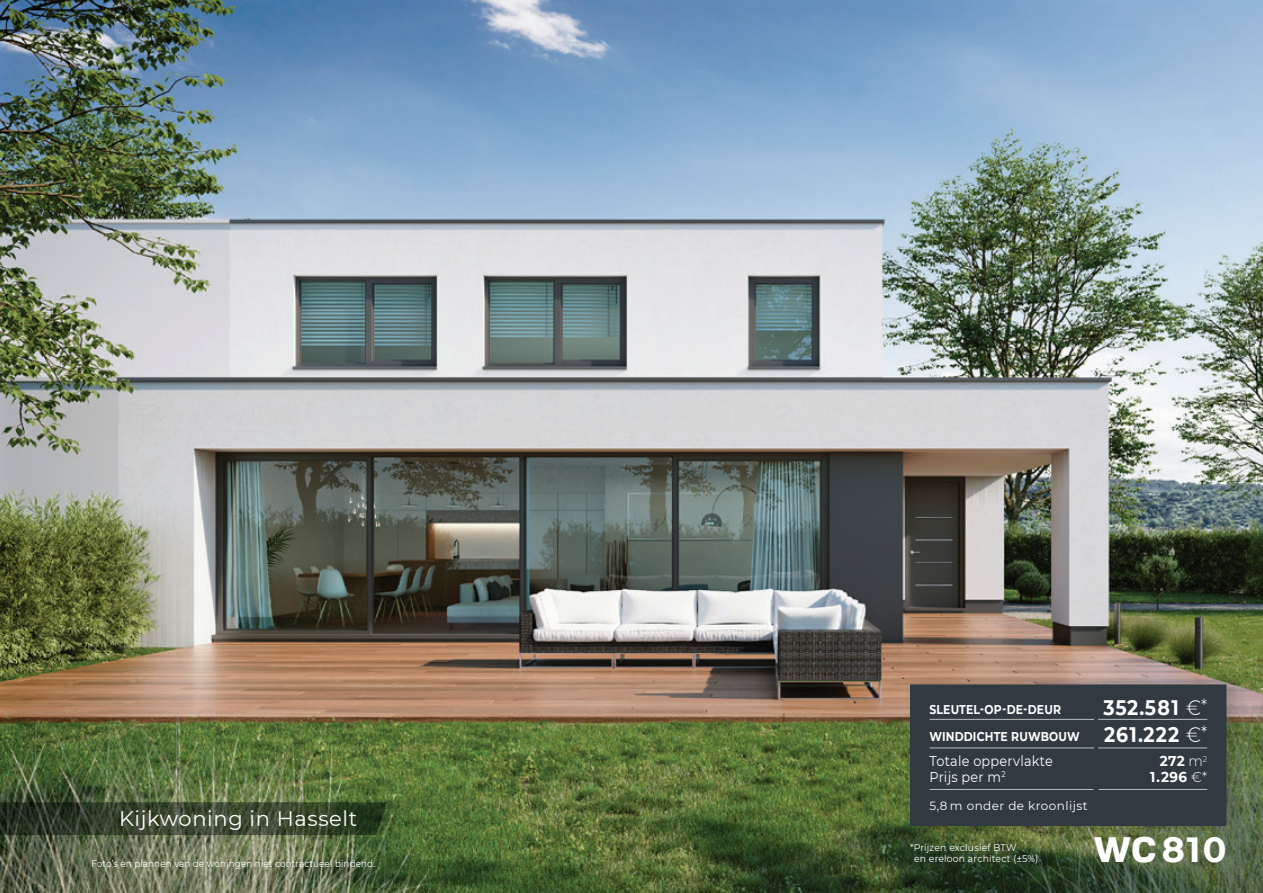
<style>
.page{position:relative;width:1263px;height:893px;background:#fff}
.page>*{position:absolute;margin:0;border:0;box-sizing:border-box;transform-origin:0 0}
.t1{font:700 47.1px "Familiar Pro";color:#fff}
.t2{font:700 34.95px "Montserrat";color:#fff}
.t3{font:21px "Montserrat";letter-spacing:.03em;color:#fff}
.t4{font:700 21px/27px "Montserrat";letter-spacing:.06em;color:#fff;scale:.9 1}
.t5{font:14.25px/15.9px "Montserrat";letter-spacing:.02em;color:#fff;scale:.9 1}
.t6{font:700 14.25px/15.9px "Montserrat";letter-spacing:.025em;color:#fff;text-align:right;scale:.95 1}
.t7{font:700 12.75px/27px "Montserrat";letter-spacing:.015em;color:#fff;scale:.85 1}
.t8{font:12px "Montserrat";letter-spacing:.035em;color:#fff}
.t9{font:9.75px "Montserrat";letter-spacing:.015em;color:#fff;scale:.9 1}
.t10{font:9.75px/11.7px "Montserrat";letter-spacing:.015em;color:#fff;scale:.95 1}
.s1{font-weight:300}
.s2{font-weight:300;font-size:18px}
</style>
<div class="page">
<img style="left:0;top:0;width:1263px;height:893px">
<div style="left:904px;top:670px;width:345px;height:171px;background:#231f20;opacity:.24"></div>
<div style="left:910px;top:684px;width:316px;height:142px;background:#303a40"></div>
<hr style="left:929px;top:719px;width:165px;height:1px;background:#bcbdc0">
<hr style="left:929px;top:748px;width:165px;height:1px;background:#bcbdc0">
<hr style="left:929px;top:789px;width:164px;height:1px;background:#bcbdc0">
<hr style="left:1098px;top:719px;width:109px;height:1px;background:#bcbdc0">
<hr style="left:1098px;top:748px;width:109px;height:1px;background:#bcbdc0">
<hr style="left:1099px;top:789px;width:108px;height:1px;background:#bcbdc0">
<svg style="left:0;top:802px;width:387px;height:33px;background:#35422c"></svg>
<h3 class="t3" style="left:119px;top:810px;width:240px">Kijkwoning in Hasselt</h3>
<p class="t9" style="left:91px;top:859px;width:317px">Foto’s en plannen van de woningen niet contractueel bindend.</p>
<h3 class="t7" style="left:929px;top:695px;width:178px">SLEUTEL-OP-DE-DEUR<br>WINDDICHTE RUWBOUW</h3>
<h3 class="t5" style="left:929px;top:754px;width:138px">Totale oppervlakte<br>Prijs per m<sup>2</sup></h3>
<p class="t8" style="left:929px;top:797px;width:160px">5,8 m onder de kroonlijst</p>
<h3 class="t4" style="left:1103px;top:693px;width:117px">352.581 <span class="s1">€</span><span class="s2">*<br></span>261.222 <span class="s1">€</span><span class="s2">*</span></h3>
<h3 class="t6" style="left:1150px;top:753px;width:62px">272 <span class="s1">m</span><sup>2<br></sup>1.296 <span class="s1">€*</span></h3>
<p class="t10" style="left:914px;top:842px;width:132px;text-indent:-4px">*Prijzen exclusief BTW<br>en ereloon architect (±5%)</p>
<h1 class="t1" style="left:1094px;top:818px;width:64px">wc</h1>
<h2 class="t2" style="left:1162px;top:825px;width:66px">810</h2>
</div>
